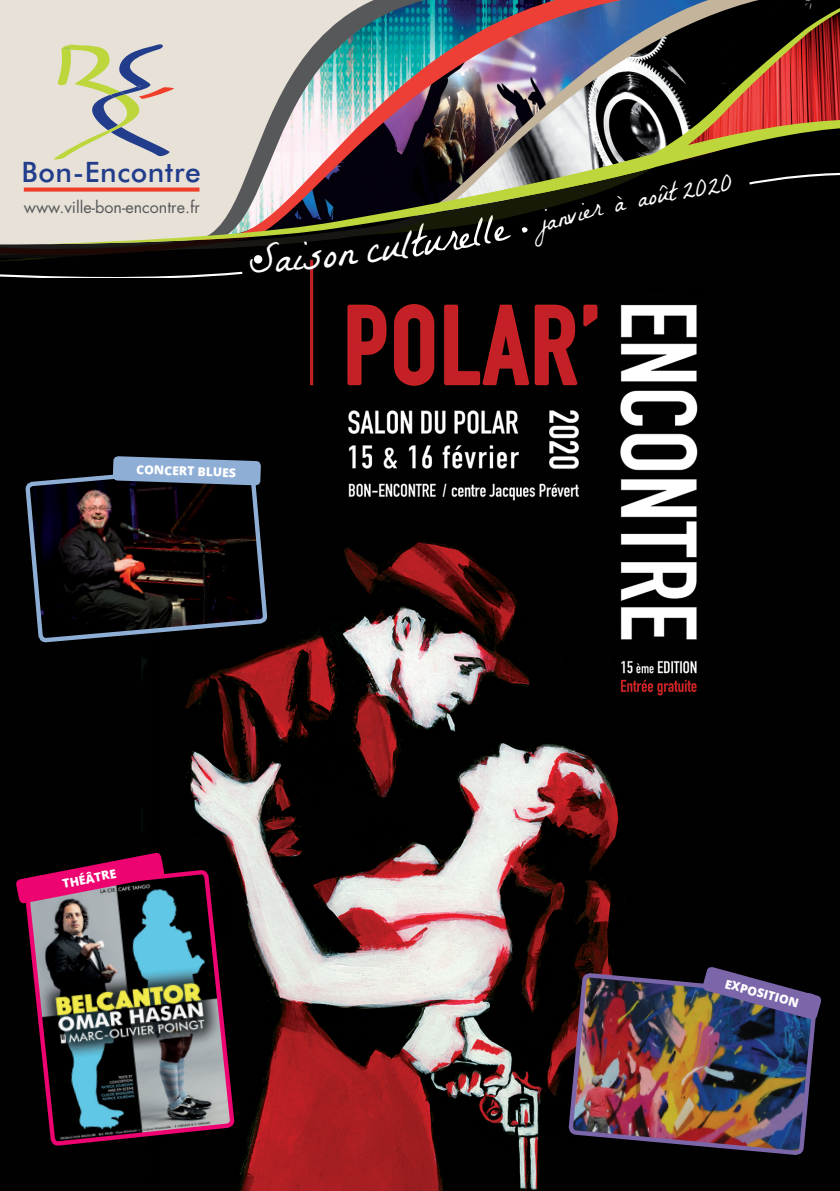
<style>
.page{position:relative;width:840px;height:1191px;background:#fff}
.page>*{position:absolute;margin:0;border:0;box-sizing:border-box;transform-origin:0 0}
.t1{font:500 28.2px "Futura BT";letter-spacing:.02em;color:#213d8b}
.t2{font:16px "Futura";color:#57585a}
.t3{font:800 12.2px "Open Sans";color:#fff}
</style>
<div class="page">
<img style="left:0;top:278px;width:839px;height:913px">
<svg style="left:27px;top:1019px;width:205px;height:172px;background:#3b3941"></svg>
<img style="left:566px;top:970px;width:253px;height:221px">
<svg style="left:0;top:370px;width:261px;height:649px;background:#241f22"></svg>
<svg style="left:701px;top:966px;width:120px;height:54px;background:#484163"></svg>
<svg style="left:746px;top:0;width:93px;height:278px;background:#501a12"></svg>
<img style="left:0;top:0;width:746px;height:278px">
<div style="left:24px;top:187px;width:175px;height:5px;background:#ef3e29"></div>
<svg style="left:54px;top:44px;width:121px;height:56px;background:#c9c9b0"></svg>
<svg style="left:43px;top:100px;width:796px;height:144px;background:#817569"></svg>
<svg style="left:0;top:242px;width:358px;height:36px;background:#14120f"></svg>
<svg style="left:366px;top:215px;width:145px;height:48px;background:#0b0c04"></svg>
<svg style="left:521px;top:203px;width:83px;height:45px;background:#010100"></svg>
<svg style="left:612px;top:195px;width:15px;height:17px"></svg>
<div style="left:637px;top:174px;width:95px;height:33px;background:#000"></div>
<h1 class="t1" style="left:22px;top:155px;width:180px">Bon-Encontre</h1>
<h2 class="t2" style="left:24px;top:196px;width:177px">www.ville-bon-encontre.fr</h2>
<p class="t3" style="left:137px;top:460px;width:101px;rotate:2deg">CONCERT BLUES</p>
<p class="t3" style="left:61px;top:874px;width:56px;rotate:-11deg">THÉÂTRE</p>
<p class="t3" style="left:727px;top:974px;width:77px;rotate:15deg">EXPOSITION</p>
</div>
